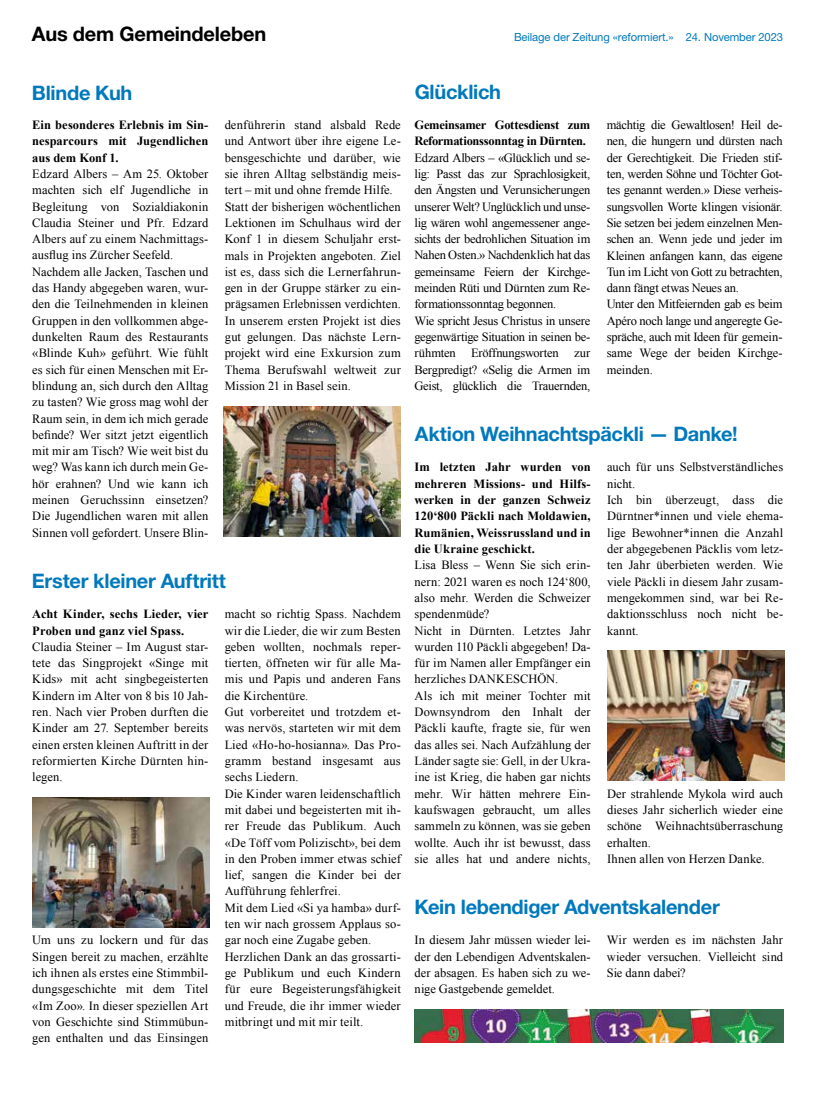
<style>
.page{position:relative;width:815px;height:1106px;background:#fff}
.page>*{position:absolute;margin:0;border:0;box-sizing:border-box;transform-origin:0 0}
.t1{font:700 20px "Helvetica Neue LT Std";letter-spacing:-.015em;color:#0079bc}
.t2{font:700 20px "Helvetica Neue LT Std";letter-spacing:-.01em;color:#000}
.t3{font:12.5px/16.2px "Times New Roman";letter-spacing:.005em;color:#000}
.t4{font:12.5px/16.2px "Times New Roman";letter-spacing:-.015em;color:#000}
.t5{font:12.5px/16.2px "Times New Roman";letter-spacing:-.02em;color:#000}
.t6{font:700 12.5px/16.2px "Times New Roman";color:#000;text-align:justify}
.t7{font:700 12.5px/16.2px "Times New Roman";letter-spacing:-.02em;color:#000}
.t8{font:11.25px "Helvetica Neue LT Std";letter-spacing:-.01em;color:#0079bc}
</style>
<div class="page">
<img style="left:223px;top:406px;width:177px;height:130px">
<img style="left:32px;top:797px;width:177px;height:130px">
<img style="left:607px;top:651px;width:178px;height:129px">
<img style="left:414px;top:1009px;width:369px;height:33px">
<h1 class="t2" style="left:32px;top:22px;width:236px">Aus dem Gemeindeleben</h1>
<p class="t8" style="left:514px;top:30px;width:271px">Beilage der Zeitung «reformiert.» 24. November 2023</p>
<h1 class="t1" style="left:32px;top:80px;width:102px">Blinde Kuh</h1>
<p class="t6" style="left:32px;top:116px;width:178px">Ein besonderes Erlebnis im Sin&shy;nesparcours mit Jugendlichen aus dem Konf 1.</p>
<p class="t3" style="left:32px;top:165px;width:178px">Edzard Albers – Am 25. Oktober machten sich elf Jugendliche in<br>Begleitung von Sozialdiakonin<br>Claudia Steiner und Pfr. Edzard<br>Albers auf zu einem Nachmittags&shy;ausflug ins Zürcher Seefeld.<br>Nachdem alle Jacken, Taschen und das Handy abgegeben waren, wur&shy;den die Teilnehmenden in kleinen<br>Gruppen in den vollkommen abge&shy;dunkelten Raum des Restaurants «Blinde Kuh» geführt. Wie fühlt es sich für einen Menschen mit Er&shy;blindung an, sich durch den Alltag zu tasten? Wie gross mag wohl der<br>Raum sein, in dem ich mich gerade befinde? Wer sitzt jetzt eigentlich mit mir am Tisch? Wie weit bist du weg? Was kann ich durch mein Ge&shy;hör erahnen? Und wie kann ich meinen Geruchssinn einsetzen?<br>Die Jugendlichen waren mit allen<br>Sinnen voll gefordert. Unsere Blin-</p>
<p class="t3" style="left:225px;top:117px;width:178px">denführerin stand alsbald Rede und Antwort über ihre eigene Le&shy;bensgeschichte und darüber, wie sie ihren Alltag selbständig meis&shy;tert – mit und ohne fremde Hilfe.<br>Statt der bisherigen wöchentlichen<br>Lektionen im Schulhaus wird der<br>Konf 1 in diesem Schuljahr erst&shy;mals in Projekten angeboten. Ziel ist es, dass sich die Lernerfahrun&shy;gen in der Gruppe stärker zu ein&shy;prägsamen Erlebnissen verdichten.<br>In unserem ersten Projekt ist dies gut gelungen. Das nächste Lern&shy;projekt wird eine Exkursion zum<br>Thema Berufswahl weltweit zur<br>Mission 21 in Basel sein.</p>
<h1 class="t1" style="left:32px;top:568px;width:195px">Erster kleiner Auftritt</h1>
<p class="t6" style="left:32px;top:605px;width:178px">Acht Kinder, sechs Lieder, vier<br>Proben und ganz viel Spass.</p>
<p class="t3" style="left:32px;top:638px;width:178px;text-align:justify">Claudia Steiner – Im August star&shy;tete das Singprojekt «Singe mit Kids» mit acht singbegeisterten Kindern im Alter von 8 bis 10 Jah&shy;ren. Nach vier Proben durften die Kinder am 27. September bereits einen ersten kleinen Auftritt in der reformierten Kirche Dürnten hin&shy;legen.</p>
<p class="t3" style="left:32px;top:931px;width:178px;text-align:justify">Um uns zu lockern und für das Singen bereit zu machen, erzählte ich ihnen als erstes eine Stimmbil&shy;dungsgeschichte mit dem Titel «Im Zoo». In dieser speziellen Art von Geschichte sind Stimmübun&shy;gen enthalten und das Einsingen</p>
<p class="t3" style="left:225px;top:605px;width:178px">macht so richtig Spass. Nachdem wir die Lieder, die wir zum Besten geben wollten, nochmals reper&shy;tierten, öffneten wir für alle Ma&shy;mis und Papis und anderen Fans die Kirchentüre.<br>Gut vorbereitet und trotzdem et&shy;was nervös, starteten wir mit dem<br>Lied «Ho-ho-hosianna». Das Pro&shy;gramm bestand insgesamt aus sechs Liedern.<br>Die Kinder waren leidenschaftlich mit dabei und begeisterten mit ih&shy;rer Freude das Publikum. Auch «De Töff vom Polizischt», bei dem in den Proben immer etwas schief lief, sangen die Kinder bei der<br>Aufführung fehlerfrei.<br>Mit dem Lied «Si ya hamba» durf&shy;ten wir nach grossem Applaus so&shy;gar noch eine Zugabe geben.<br>Herzlichen Dank an das grossarti&shy;ge Publikum und euch Kindern für eure Begeisterungsfähigkeit und Freude, die ihr immer wieder mitbringt und mit mir teilt.</p>
<h1 class="t1" style="left:415px;top:79px;width:88px">Glücklich</h1>
<p class="t7" style="left:414px;top:116px;width:177px">Gemeinsamer Gottesdienst zum<br>Reformationssonntag in Dürnten.</p>
<p class="t5" style="left:414px;top:149px;width:178px">Edzard Albers – «Glücklich und se&shy;lig: Passt das zur Sprachlosigkeit, den Ängsten und Verunsicherungen unserer Welt? Unglücklich und unse&shy;lig wären wohl angemessener ange&shy;sichts der bedrohlichen Situation im Nahen Osten.» Nachdenklich hat das gemeinsame Feiern der Kirchge&shy;meinden Rüti und Dürnten zum Re&shy;formationssonntag begonnen.<br>Wie spricht Jesus Christus in unsere gegenwärtige Situation in seinen be&shy;rühmten Eröffnungsworten zur Bergpredigt? «Selig die Armen im Geist, glücklich die Trauernden,</p>
<p class="t4" style="left:607px;top:116px;width:178px">mächtig die Gewaltlosen! Heil de&shy;nen, die hungern und dürsten nach der Gerechtigkeit. Die Frieden stif&shy;ten, werden Söhne und Töchter Got&shy;tes genannt werden.» Diese verheis&shy;sungsvollen Worte klingen visionär.<br>Sie setzen bei jedem einzelnen Men&shy;schen an. Wenn jede und jeder im<br>Kleinen anfangen kann, das eigene<br>Tun im Licht von Gott zu betrachten, dann fängt etwas Neues an.<br>Unter den Mitfeiernden gab es beim<br>Apéro noch lange und angeregte Ge&shy;spräche, auch mit Ideen für gemein&shy;same Wege der beiden Kirchge&shy;meinden.</p>
<h1 class="t1" style="left:415px;top:422px;width:324px">Aktion Weihnachtspäckli — Danke!</h1>
<p class="t6" style="left:415px;top:459px;width:178px">Im letzten Jahr wurden von mehreren Missions- und Hilfs&shy;werken in der ganzen Schweiz 120‘800 Päckli nach Moldawien, Rumänien, Weissrussland und in die Ukraine geschickt.</p>
<p class="t3" style="left:415px;top:557px;width:178px">Lisa Bless – Wenn Sie sich erin&shy;nern: 2021 waren es noch 124‘800, also mehr. Werden die Schweizer spendenmüde?<br>Nicht in Dürnten. Letztes Jahr wurden 110 Päckli abgegeben! Da&shy;für im Namen aller Empfänger ein herzliches DANKESCHÖN.<br>Als ich mit meiner Tochter mit<br>Downsyndrom den Inhalt der<br>Päckli kaufte, fragte sie, für wen das alles sei. Nach Aufzählung der<br>Länder sagte sie: Gell, in der Ukra&shy;ine ist Krieg, die haben gar nichts mehr. Wir hätten mehrere Ein&shy;kaufswagen gebraucht, um alles sammeln zu können, was sie geben wollte. Auch ihr ist bewusst, dass sie alles hat und andere nichts,</p>
<p class="t3" style="left:607px;top:459px;width:178px">auch für uns Selbstverständliches nicht.<br>Ich bin überzeugt, dass die<br>Dürntner*innen und viele ehema&shy;lige Bewohner*innen die Anzahl der abgegebenen Päcklis vom letz&shy;ten Jahr überbieten werden. Wie viele Päckli in diesem Jahr zusam&shy;mengekommen sind, war bei Re&shy;daktionsschluss noch nicht be&shy;kannt.</p>
<p class="t3" style="left:607px;top:785px;width:178px">Der strahlende Mykola wird auch dieses Jahr sicherlich wieder eine schöne Weihnachtsüberraschung erhalten.<br>Ihnen allen von Herzen Danke.</p>
<h1 class="t1" style="left:415px;top:894px;width:307px">Kein lebendiger Adventskalender</h1>
<p class="t3" style="left:415px;top:931px;width:178px;text-align:justify">In diesem Jahr müssen wieder lei&shy;der den Lebendigen Adventskalen&shy;der absagen. Es haben sich zu we&shy;nige Gastgebende gemeldet.</p>
<p class="t3" style="left:607px;top:931px;width:178px;text-align:justify">Wir werden es im nächsten Jahr wieder versuchen. Vielleicht sind Sie dann dabei?</p>
</div>
